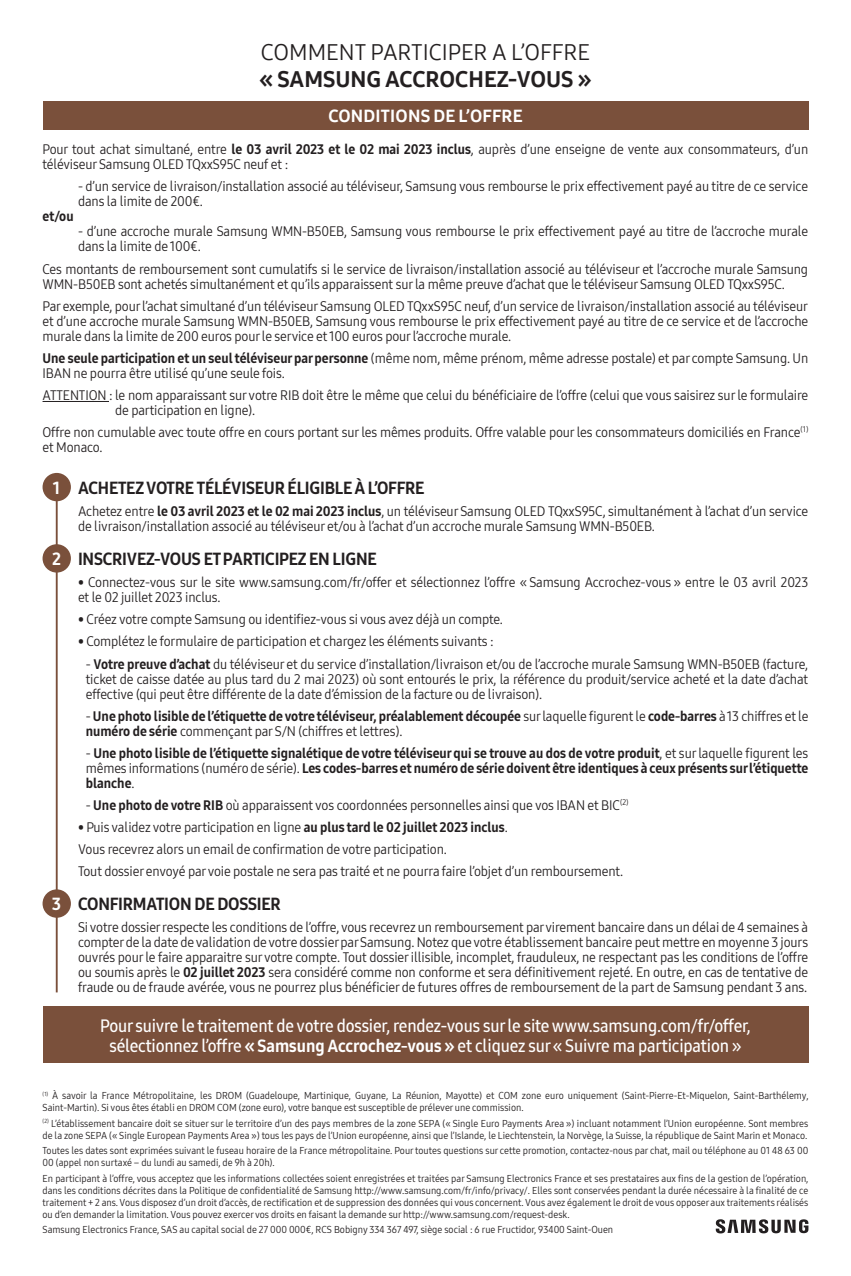
<style>
.page{position:relative;width:851px;height:1276px;background:#fff}
.page>*{position:absolute;margin:0;border:0;box-sizing:border-box;transform-origin:0 0}
.t1{font:22.5px "Samsung One 400";color:#231f20}
.t2{font:22.5px "Samsung One 800";color:#231f20}
.t3{font:17.5px/20px "Samsung One 600 C";letter-spacing:-.01em;color:#fff;text-align:center}
.t4{font:17.5px "Samsung One 800 C";letter-spacing:-.01em;color:#231f20}
.t5{font:17.5px "Samsung One 800";letter-spacing:.015em;color:#fff}
.t6{font:17.5px "Samsung One 800 C";color:#fff}
.t7{font:13.75px/15px "Samsung One 400 C";letter-spacing:-.01em;color:#231f20}
.t8{font:13.75px/15px "Samsung One 800 C";color:#231f20;text-align:justify}
.t9{font:10px/12px "Samsung One 400 C";color:#231f20}
.s1{font-family:"Samsung One 800 C"}
.s2{font-family:"Samsung One 400 C"}
</style>
<div class="page">
<div style="left:43px;top:101px;width:765px;height:28px;background:#7a503b"></div>
<hr style="left:43px;top:401px;width:66px;height:1px;background:#231f20">
<div style="left:43px;top:1006px;width:765px;height:57px;background:#7a503b"></div>
<hr style="left:56px;top:480px;width:2px;height:512px;background:#7a503b">
<div style="left:43px;top:473px;width:28px;height:28px;background:#7a503b;border-radius:50%"></div>
<div style="left:43px;top:544px;width:28px;height:28px;background:#7a503b;border-radius:50%"></div>
<div style="left:43px;top:889px;width:28px;height:28px;background:#7a503b;border-radius:50%"></div>
<svg style="left:715px;top:1219px;width:93px;height:14px"></svg>
<h1 class="t1" style="left:261px;top:37px;width:330px">COMMENT PARTICIPER A L’OFFRE</h1>
<h1 class="t2" style="left:259px;top:64px;width:333px">« SAMSUNG ACCROCHEZ-VOUS »</h1>
<p class="t5" style="left:328px;top:104px;width:196px">CONDITIONS DE L’OFFRE</p>
<p class="t7" style="left:43px;top:142px;width:767px">Pour tout achat simultané, entre <span class="s1">le 03 avril 2023 et le 02 mai 2023 inclus</span>, auprès d’une enseigne de vente aux consommateurs, d’un téléviseur Samsung OLED TQxxS95C neuf et :</p>
<p class="t7" style="left:78px;top:179px;width:731px">- d’un service de livraison/installation associé au téléviseur, Samsung vous rembourse le prix effectivement payé au titre de ce service dans la limite de 200€.</p>
<p class="t8" style="left:43px;top:209px;width:33px">et/ou</p>
<p class="t7" style="left:78px;top:224px;width:731px">- d’une accroche murale Samsung WMN-B50EB, Samsung vous rembourse le prix effectivement payé au titre de l’accroche murale dans la limite de 100€.</p>
<p class="t7" style="left:43px;top:261px;width:767px">Ces montants de remboursement sont cumulatifs si le service de livraison/installation associé au téléviseur et l’accroche murale Samsung<br>WMN-B50EB sont achetés simultanément et qu’ils apparaissent sur la même preuve d’achat que le téléviseur Samsung OLED TQxxS95C.</p>
<p class="t7" style="left:43px;top:298px;width:767px;text-align:justify">Par exemple, pour l’achat simultané d’un téléviseur Samsung OLED TQxxS95C neuf, d’un service de livraison/installation associé au téléviseur et d’une accroche murale Samsung WMN-B50EB, Samsung vous rembourse le prix effectivement payé au titre de ce service et de l’accroche murale dans la limite de 200 euros pour le service et 100 euros pour l’accroche murale.</p>
<p class="t7" style="left:43px;top:350px;width:767px"><span class="s1">Une seule participation et un seul téléviseur par personne</span> (même nom, même prénom, même adresse postale) et par compte Samsung. Un<br>IBAN ne pourra être utilisé qu’une seule fois.</p>
<p class="t7" style="left:115px;top:387px;width:694px;text-indent:-73px">ATTENTION : le nom apparaissant sur votre RIB doit être le même que celui du bénéficiaire de l’offre (celui que vous saisirez sur le formulaire de participation en ligne).</p>
<p class="t7" style="left:43px;top:424px;width:767px">Offre non cumulable avec toute offre en cours portant sur les mêmes produits. Offre valable pour les consommateurs domiciliés en France<sup>(1) </sup>et Monaco.</p>
<p class="t6" style="left:53px;top:476px;width:9px">1</p>
<p class="t6" style="left:52px;top:547px;width:10px">2</p>
<p class="t6" style="left:52px;top:892px;width:10px">3</p>
<p class="t4" style="left:78px;top:476px;width:348px">ACHETEZ VOTRE TÉLÉVISEUR ÉLIGIBLE À L’OFFRE</p>
<p class="t7" style="left:78px;top:503px;width:731px">Achetez entre <span class="s1">le 03 avril 2023 et le 02 mai 2023 inclus</span>, un téléviseur Samsung OLED TQxxS95C, simultanément à l’achat d’un service de livraison/installation associé au téléviseur et/ou à l’achat d’un accroche murale Samsung WMN-B50EB.</p>
<p class="t4" style="left:78px;top:547px;width:300px">INSCRIVEZ-VOUS ET PARTICIPEZ EN LIGNE</p>
<p class="t7" style="left:78px;top:575px;width:731px">• Connectez-vous sur le site www.samsung.com/fr/offer et sélectionnez l’offre « Samsung Accrochez-vous » entre le 03 avril 2023 et le 02 juillet 2023 inclus.</p>
<p class="t7" style="left:78px;top:612px;width:426px">• Créez votre compte Samsung ou identifiez-vous si vous avez déjà un compte.</p>
<p class="t7" style="left:78px;top:634px;width:417px">• Complétez le formulaire de participation et chargez les éléments suivants :</p>
<p class="t7" style="left:86px;top:656px;width:723px;text-align:justify">- <span class="s1">Votre preuve d’achat</span> du téléviseur et du service d’installation/livraison et/ou de l’accroche murale Samsung WMN-B50EB (facture, ticket de caisse datée au plus tard du 2 mai 2023) où sont entourés le prix, la référence du produit/service acheté et la date d’achat effective (qui peut être différente de la date d’émission de la facture ou de livraison).</p>
<p class="t8" style="left:86px;top:708px;width:724px"><span class="s2">-</span> Une photo lisible de l’étiquette de votre téléviseur, préalablement découpée <span class="s2">sur laquelle figurent le</span> code-barres <span class="s2">à 13 chiffres et le</span></p>
<p class="t7" style="left:86px;top:723px;width:318px"><span class="s1">numéro de série</span> commençant par S/N (chiffres et lettres).</p>
<p class="t8" style="left:86px;top:745px;width:724px"><span class="s2">-</span> Une photo lisible de l’étiquette signalétique de votre téléviseur qui se trouve au dos de votre produit<span class="s2">, et sur laquelle figurent les mêmes informations (numéro de série).</span> Les codes-barres et numéro de série doivent être identiques à ceux présents sur l’étiquette blanche<span class="s2">.</span></p>
<p class="t7" style="left:86px;top:797px;width:544px">- <span class="s1">Une photo de votre RIB</span> où apparaissent vos coordonnées personnelles ainsi que vos IBAN et BIC<sup>(2)</sup></p>
<p class="t7" style="left:78px;top:816px;width:546px;line-height:22px">• Puis validez votre participation en ligne <span class="s1">au plus tard le 02 juillet 2023 inclus</span>.<br>Vous recevrez alors un email de confirmation de votre participation.<br>Tout dossier envoyé par voie postale ne sera pas traité et ne pourra faire l’objet d’un remboursement.</p>
<p class="t4" style="left:78px;top:892px;width:204px">CONFIRMATION DE DOSSIER</p>
<p class="t7" style="left:78px;top:920px;width:731px;text-align:justify">Si votre dossier respecte les conditions de l’offre, vous recevrez un remboursement par virement bancaire dans un délai de 4 semaines à compter de la date de validation de votre dossier par Samsung. Notez que votre établissement bancaire peut mettre en moyenne 3 jours ouvrés pour le faire apparaitre sur votre compte. Tout dossier illisible, incomplet, frauduleux, ne respectant pas les conditions de l’offre ou soumis après le <span class="s1">02 juillet 2023</span> sera considéré comme non conforme et sera définitivement rejeté. En outre, en cas de tentative de fraude ou de fraude avérée, vous ne pourrez plus bénéficier de futures offres de remboursement de la part de Samsung pendant 3 ans.</p>
<p class="t3" style="left:100px;top:1015px;width:652px">Pour suivre le traitement de votre dossier, rendez-vous sur le site www.samsung.com/fr/offer, sélectionnez l’offre <span class="s1">« Samsung Accrochez-vous »</span> et cliquez sur « Suivre ma participation »</p>
<p class="t9" style="left:43px;top:1089px;width:767px"><sup>(1)</sup> À savoir la France Métropolitaine, les DROM (Guadeloupe, Martinique, Guyane, La Réunion, Mayotte) et COM zone euro uniquement (Saint-Pierre-Et-Miquelon, Saint-Barthélemy,<br>Saint-Martin). Si vous êtes établi en DROM COM (zone euro), votre banque est susceptible de prélever une commission.</p>
<p class="t9" style="left:43px;top:1117px;width:767px"><sup>(2)</sup> L’établissement bancaire doit se situer sur le territoire d’un des pays membres de la zone SEPA (« Single Euro Payments Area ») incluant notamment l’Union européenne. Sont membres de la zone SEPA (« Single European Payments Area ») tous les pays de l’Union européenne, ainsi que l’Islande, le Liechtenstein, la Norvège, la Suisse, la république de Saint Marin et Monaco.</p>
<p class="t9" style="left:43px;top:1144px;width:767px">Toutes les dates sont exprimées suivant le fuseau horaire de la France métropolitaine. Pour toutes questions sur cette promotion, contactez-nous par chat, mail ou téléphone au 01 48 63 00<br>00 (appel non surtaxé – du lundi au samedi, de 9h à 20h).</p>
<p class="t9" style="left:43px;top:1172px;width:767px;text-align:justify">En participant à l’offre, vous acceptez que les informations collectées soient enregistrées et traitées par Samsung Electronics France et ses prestataires aux fins de la gestion de l’opération, dans les conditions décrites dans la Politique de confidentialité de Samsung http://www.samsung.com/fr/info/privacy/. Elles sont conservées pendant la durée nécessaire à la finalité de ce traitement + 2 ans. Vous disposez d’un droit d’accès, de rectification et de suppression des données qui vous concernent. Vous avez également le droit de vous opposer aux traitements réalisés ou d’en demander la limitation. Vous pouvez exercer vos droits en faisant la demande sur http://www.samsung.com/request-desk.</p>
<p class="t9" style="left:43px;top:1223px;width:572px">Samsung Electronics France, SAS au capital social de 27 000 000€, RCS Bobigny 334 367 497, siège social : 6 rue Fructidor, 93400 Saint-Ouen</p>
</div>
